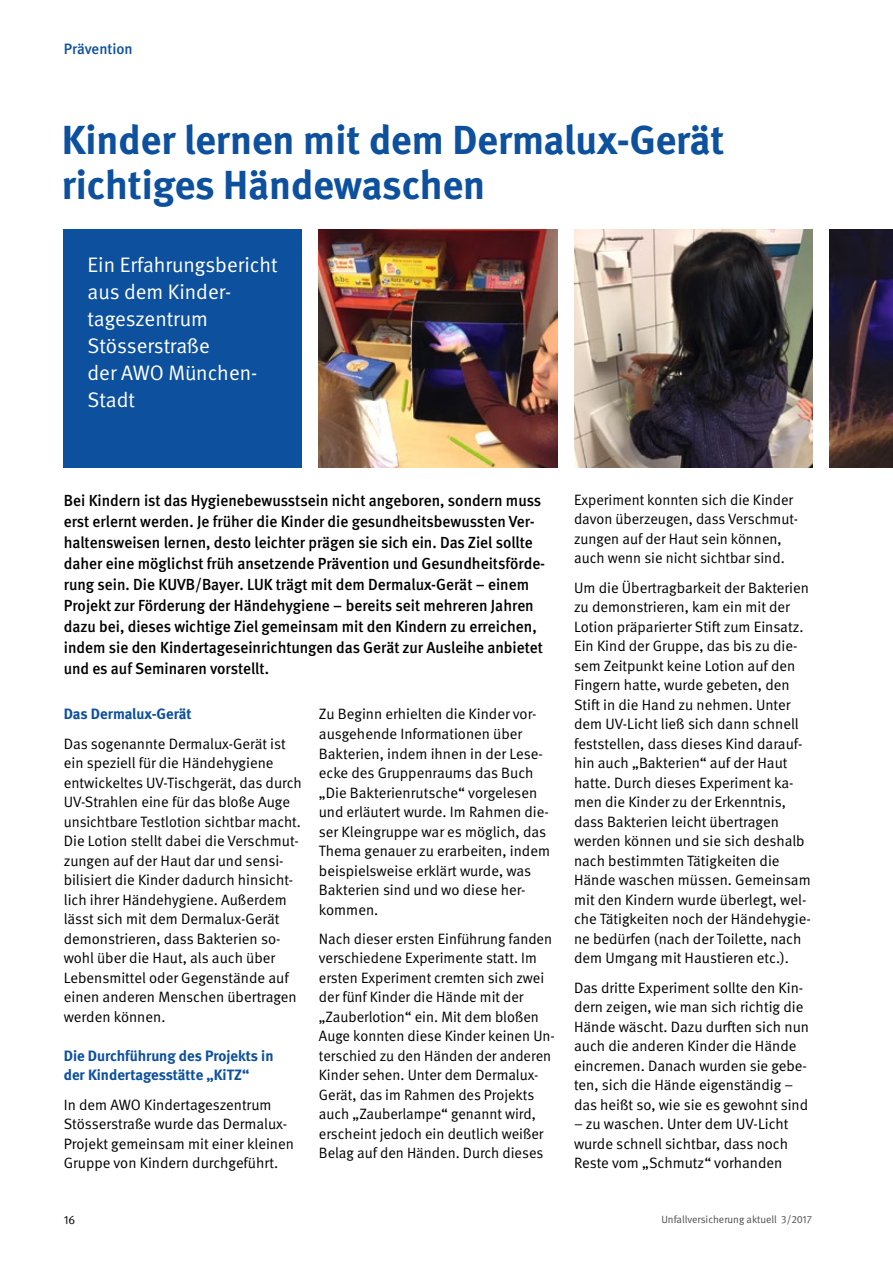
<style>
.page{position:relative;width:893px;height:1263px;background:#fff}
.page>*{position:absolute;margin:0;border:0;box-sizing:border-box;transform-origin:0 0}
.t1{font:700 40.5px/45px "DGUV Meta";color:#0c509e}
.t2{font:21px/27px "DGUV Meta";color:#fff}
.t3{font:500 16.05px/21px "DGUV Meta";color:#000}
.t4{font:15px/19.5px "DGUV Meta";color:#000}
.t5{font:700 15px/19.5px "DGUV Meta";color:#0c509e}
.t6{font:500 15px "DGUV Meta";color:#0c509e}
.t7{font:12px "DGUV Meta";color:#000}
.t8{font:10.5px "DGUV Meta";color:#4e4e4d}
</style>
<div class="page">
<div style="left:64px;top:230px;width:238px;height:238px;background:#0c509e"></div>
<img style="left:319px;top:230px;width:238px;height:238px">
<img style="left:574px;top:230px;width:238px;height:238px">
<img style="left:829px;top:230px;width:63px;height:238px">
<p class="t6" style="left:64px;top:40px;width:71px">Prävention</p>
<h1 class="t1" style="left:62px;top:118px;width:664px">Kinder lernen mit dem Dermalux-Gerät richtiges Händewaschen</h1>
<h2 class="t2" style="left:88px;top:252px;width:192px">Ein Erfahrungsbericht aus dem Kinder&shy;tageszentrum<br>Stösserstraße<br>der AWO München-<br>Stadt</h2>
<p class="t3" style="left:64px;top:491px;width:483px">Bei Kindern ist das Hygienebewusstsein nicht angeboren, sondern muss erst erlernt werden. Je früher die Kinder die gesundheitsbewussten Ver&shy;haltensweisen lernen, desto leichter prägen sie sich ein. Das Ziel sollte daher eine möglichst früh ansetzende Prävention und Gesundheitsförde&shy;rung sein. Die KUVB/Bayer. LUK trägt mit dem Dermalux-Gerät – einem Projekt zur Förderung der Händehygiene – bereits seit mehreren Jahren dazu bei, dieses wichtige Ziel gemeinsam mit den Kindern zu erreichen, indem sie den Kindertageseinrichtungen das Gerät zur Ausleihe anbietet und es auf Seminaren vorstellt.</p>
<p class="t5" style="left:64px;top:705px;width:129px">Das Dermalux-Gerät</p>
<p class="t4" style="left:64px;top:734px;width:240px">Das sogenannte Dermalux-Gerät ist ein speziell für die Händehygiene entwickeltes UV-Tischgerät, das durch UV-Strahlen eine für das bloße Auge unsichtbare Testlotion sichtbar macht.<br>Die Lotion stellt dabei die Verschmut&shy;zungen auf der Haut dar und sensi&shy;bilisiert die Kinder dadurch hinsicht&shy;lich ihrer Händehygiene. Außerdem lässt sich mit dem Dermalux-Gerät demonstrieren, dass Bakterien so&shy;wohl über die Haut, als auch über Lebensmittel oder Gegenstände auf einen anderen Menschen übertragen werden können.</p>
<p class="t5" style="left:64px;top:1046px;width:211px">Die Durchführung des Projekts in der Kindertagesstätte „KiTZ“</p>
<p class="t4" style="left:64px;top:1095px;width:232px">In dem AWO Kindertageszentrum Stösserstraße wurde das Dermalux-Projekt gemeinsam mit einer kleinen Gruppe von Kindern durchgeführt.</p>
<p class="t4" style="left:319px;top:705px;width:233px">Zu Beginn erhielten die Kinder vor&shy;ausgehende Informationen über<br>Bakterien, indem ihnen in der Lese&shy;ecke des Gruppenraums das Buch „Die Bakterienrutsche“ vorgelesen und erläutert wurde. Im Rahmen die&shy;ser Kleingruppe war es möglich, das<br>Thema genauer zu erarbeiten, indem beispielsweise erklärt wurde, was<br>Bakterien sind und wo diese her&shy;kommen.</p>
<p class="t4" style="left:319px;top:929px;width:237px">Nach dieser ersten Einführung fanden verschiedene Experimente statt. Im ersten Experiment cremten sich zwei der fünf Kinder die Hände mit der „Zauberlotion“ ein. Mit dem bloßen Auge konnten diese Kinder keinen Un&shy;terschied zu den Händen der anderen Kinder sehen. Unter dem Dermalux-Gerät, das im Rahmen des Projekts auch „Zauberlampe“ genannt wird, erscheint jedoch ein deutlich weißer Belag auf den Händen. Durch dieses</p>
<p class="t4" style="left:574px;top:490px;width:226px">Experiment konnten sich die Kinder davon überzeugen, dass Verschmut&shy;zungen auf der Haut sein können, auch wenn sie nicht sichtbar sind.</p>
<p class="t4" style="left:574px;top:578px;width:238px">Um die Übertragbarkeit der Bakterien zu demonstrieren, kam ein mit der Lotion präparierter Stift zum Einsatz.<br>Ein Kind der Gruppe, das bis zu die&shy;sem Zeitpunkt keine Lotion auf den Fingern hatte, wurde gebeten, den Stift in die Hand zu nehmen. Unter dem UV-Licht ließ sich dann schnell feststellen, dass dieses Kind darauf&shy;hin auch „Bakterien“ auf der Haut hatte. Durch dieses Experiment ka&shy;men die Kinder zu der Erkenntnis, dass Bakterien leicht übertragen werden können und sie sich deshalb nach bestimmten Tätigkeiten die Hände waschen müssen. Gemeinsam mit den Kindern wurde überlegt, wel&shy;che Tätigkeiten noch der Händehygie&shy;ne bedürfen (nach der Toilette, nach dem Umgang mit Haustieren etc.).</p>
<p class="t4" style="left:574px;top:978px;width:236px">Das dritte Experiment sollte den Kin&shy;dern zeigen, wie man sich richtig die Hände wäscht. Dazu durften sich nun auch die anderen Kinder die Hände eincremen. Danach wurden sie gebe&shy;ten, sich die Hände eigenständig – das heißt so, wie sie es gewohnt sind</p>
<p class="t4" style="left:574px;top:1114px;width:216px;text-align:justify">– zu waschen. Unter dem UV-Licht wurde schnell sichtbar, dass noch Reste vom „Schmutz“ vorhanden</p>
<p class="t7" style="left:64px;top:1213px;width:13px">16</p>
<p class="t8" style="left:661px;top:1213px;width:152px">Unfallversicherung aktuell 3/2017</p>
</div>
